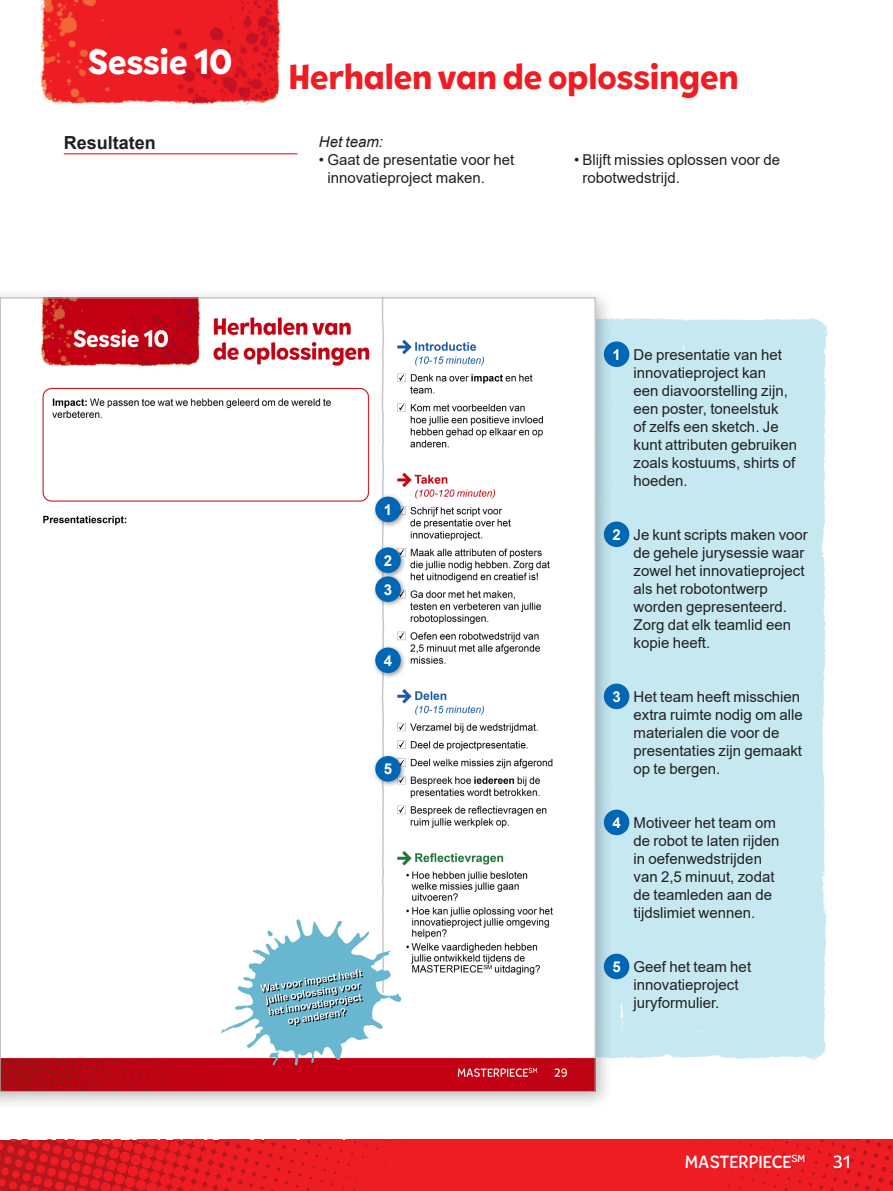
<style>
.page{position:relative;width:893px;height:1191px;background:#fff}
.page>*{position:absolute;margin:0;border:0;box-sizing:border-box;transform-origin:0 0}
.Header_24{font:800 36px "Tobi Pro";letter-spacing:.005em;color:#ee1d23}
.Session_number{font:800 36px "Tobi Pro";color:#fff}
.t1{font:500 18px "Tobi Pro";color:#fff}
.Subheader_12_Rule_below{font:700 18px "Arial";color:#231f20}
.Basic_Body_10{font:15px/18px "Arial";color:#231f20}
.t2{font:700 15px "Arial";color:#fff}
.Basic_Body_10-2{font:italic 15px "Arial";color:#231f20}
</style>
<div class="page">
<div style="left:614px;top:318px;width:214px;height:742px;background:#c5e8f1"></div>
<img style="left:0;top:1139px;width:507px;height:52px">
<div style="left:507px;top:1139px;width:386px;height:52px;background:#ee1d23"></div>
<div style="left:0;top:288px;width:614px;height:822px;background:#231f20;opacity:.3"></div>
<img style="left:2px;top:300px;width:591px;height:789px">
<img style="left:40px;top:0;width:241px;height:107px">
<div style="left:372px;top:493px;width:35px;height:35px;background:#231f20;opacity:.45"></div>
<div style="left:375px;top:496px;width:26px;height:26px;background:#0166b3;border-radius:50%"></div>
<div style="left:372px;top:544px;width:35px;height:35px;background:#231f20;opacity:.45"></div>
<div style="left:375px;top:547px;width:26px;height:26px;background:#0166b3;border-radius:50%"></div>
<div style="left:372px;top:573px;width:35px;height:35px;background:#231f20;opacity:.45"></div>
<div style="left:375px;top:576px;width:26px;height:26px;background:#0166b3;border-radius:50%"></div>
<div style="left:372px;top:644px;width:35px;height:35px;background:#231f20;opacity:.45"></div>
<div style="left:375px;top:647px;width:26px;height:26px;background:#0166b3;border-radius:50%"></div>
<div style="left:372px;top:753px;width:35px;height:34px;background:#231f20;opacity:.45"></div>
<div style="left:375px;top:756px;width:26px;height:25px;background:#0166b3;border-radius:50%"></div>
<hr style="left:64px;top:153px;width:234px;height:1px;background:#ee1d23">
<div style="left:604px;top:341px;width:25px;height:26px;background:#0166b3;border-radius:50%"></div>
<div style="left:604px;top:521px;width:25px;height:26px;background:#0166b3;border-radius:50%"></div>
<div style="left:604px;top:683px;width:25px;height:26px;background:#0166b3;border-radius:50%"></div>
<div style="left:604px;top:809px;width:25px;height:26px;background:#0166b3;border-radius:50%"></div>
<div style="left:604px;top:953px;width:25px;height:26px;background:#0166b3;border-radius:50%"></div>
<p class="Session_number" style="left:88px;top:39px;width:147px">Sessie 10</p>
<p class="Header_24" style="left:289px;top:53px;width:451px">Herhalen van de oplossingen</p>
<p class="Subheader_12_Rule_below" style="left:64px;top:130px;width:94px">Resultaten</p>
<p class="Basic_Body_10-2" style="left:319px;top:132px;width:66px">Het team:</p>
<p class="Basic_Body_10" style="left:327px;top:150px;width:188px;text-indent:-9px">• Gaat de presentatie voor het innovatieproject maken.</p>
<p class="Basic_Body_10" style="left:583px;top:150px;width:199px;text-indent:-9px">• Blijft missies oplossen voor de robotwedstrijd.</p>
<p class="t2" style="left:384px;top:499px;width:10px">1</p>
<p class="t2" style="left:384px;top:550px;width:10px">2</p>
<p class="t2" style="left:384px;top:579px;width:10px">3</p>
<p class="t2" style="left:384px;top:650px;width:10px">4</p>
<p class="t2" style="left:384px;top:758px;width:10px">5</p>
<p class="t2" style="left:612px;top:344px;width:10px">1</p>
<p class="Basic_Body_10" style="left:634px;top:345px;width:165px">De presentatie van het innovatieproject kan<br>een diavoorstelling zijn, een poster, toneelstuk<br>of zelfs een sketch. Je kunt attributen gebruiken zoals kostuums, shirts of hoeden.</p>
<p class="t2" style="left:612px;top:524px;width:10px">2</p>
<p class="Basic_Body_10" style="left:634px;top:525px;width:176px">Je kunt scripts maken voor de gehele jurysessie waar zowel het innovatieproject als het robotontwerp worden gepresenteerd.<br>Zorg dat elk teamlid een kopie heeft.</p>
<p class="t2" style="left:612px;top:686px;width:10px">3</p>
<p class="Basic_Body_10" style="left:634px;top:687px;width:171px">Het team heeft misschien extra ruimte nodig om alle materialen die voor de presentaties zijn gemaakt op te bergen.</p>
<p class="t2" style="left:612px;top:812px;width:10px">4</p>
<p class="t2" style="left:612px;top:956px;width:10px">5</p>
<p class="Basic_Body_10" style="left:634px;top:813px;width:147px">Motiveer het team om de robot te laten rijden in oefenwedstrijden van 2,5 minuut, zodat de teamleden aan de tijdslimiet wennen.</p>
<p class="Basic_Body_10" style="left:634px;top:957px;width:119px">Geef het team het innovatieproject juryformulier.</p>
<p class="t1" style="left:685px;top:1150px;width:122px">MASTERPIECE<sup>SM</sup></p>
<p class="t1" style="left:833px;top:1150px;width:19px">31</p>
</div>
